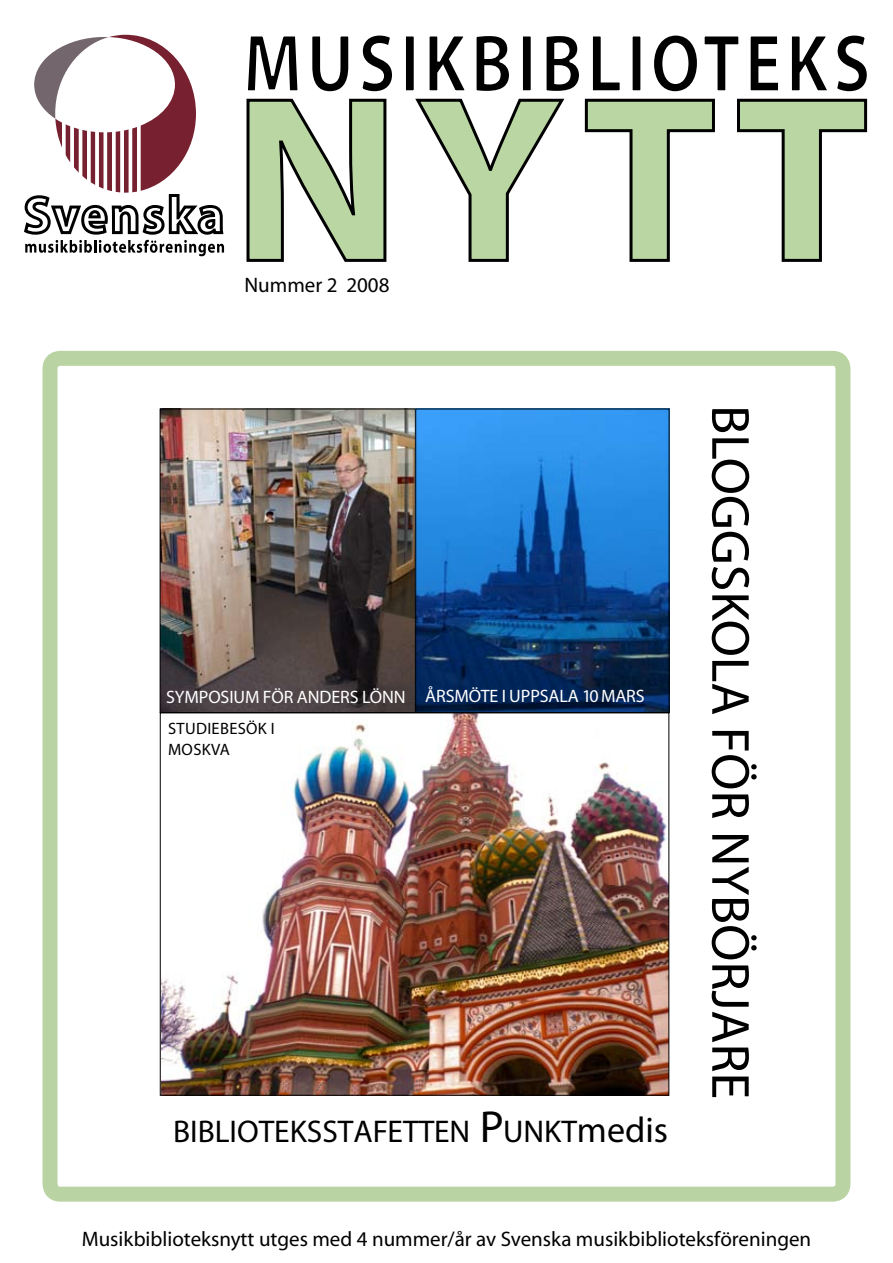
<style>
.page{position:relative;width:893px;height:1263px;background:#fff}
.page>*{position:absolute;margin:0;border:0;box-sizing:border-box;transform-origin:0 0}
.t1{font:54px "Myriad Pro";color:#000}
.t2{font:31.5px "Myriad Pro";color:#000}
.t3{font:21px "Myriad";color:#000}
.t4{font:18px "Myriad Pro";letter-spacing:-.005em;color:#fff}
.t5{font:16.5px/21px "Myriad Pro";letter-spacing:.02em;color:#000}
.s1{font-size:45px}
.s2{font-size:36px}
</style>
<div class="page">
<div style="left:403px;top:34px;width:14px;height:59px;background:#000;border:3px solid #fff"></div>
<svg style="left:246px;top:35px;width:146px;height:227px"></svg>
<svg style="left:413px;top:34px;width:455px;height:228px"></svg>
<svg style="left:24px;top:35px;width:201px;height:221px"></svg>
<div style="left:43px;top:351px;width:807px;height:851px;border:15px solid #b9d4a2;border-radius:11px"></div>
<img style="left:162px;top:411px;width:505px;height:682px">
<div style="left:160px;top:409px;width:256px;height:304px;border:1px solid #000"></div>
<div style="left:416px;top:409px;width:253px;height:304px;border:1px solid #000"></div>
<p class="t3" style="left:244px;top:275px;width:147px">Nummer 2 2008</p>
<p class="t4" style="left:166px;top:687px;width:480px">SYMPOSIUM FÖR ANDERS LÖNN ÅRSMÖTE I UPPSALA 10 MARS</p>
<p class="t5" style="left:168px;top:718px;width:108px">STUDIEBESÖK I<br>MOSKVA</p>
<h2 class="t2" style="left:173px;top:1114px;width:496px">BIBLIOTEKSSTAFETTEN <span class="s1">P</span>UNKT<span class="s2">MEDIS</span></h2>
<h1 class="t1" style="left:760px;top:405px;width:689px;rotate:90deg">BLOGGSKOLA FÖR NYBÖRJARE</h1>
<p class="t3" style="left:82px;top:1228px;width:731px">Musikbiblioteksnytt utges med 4 nummer/år av Svenska musikbiblioteksföreningen</p>
</div>
